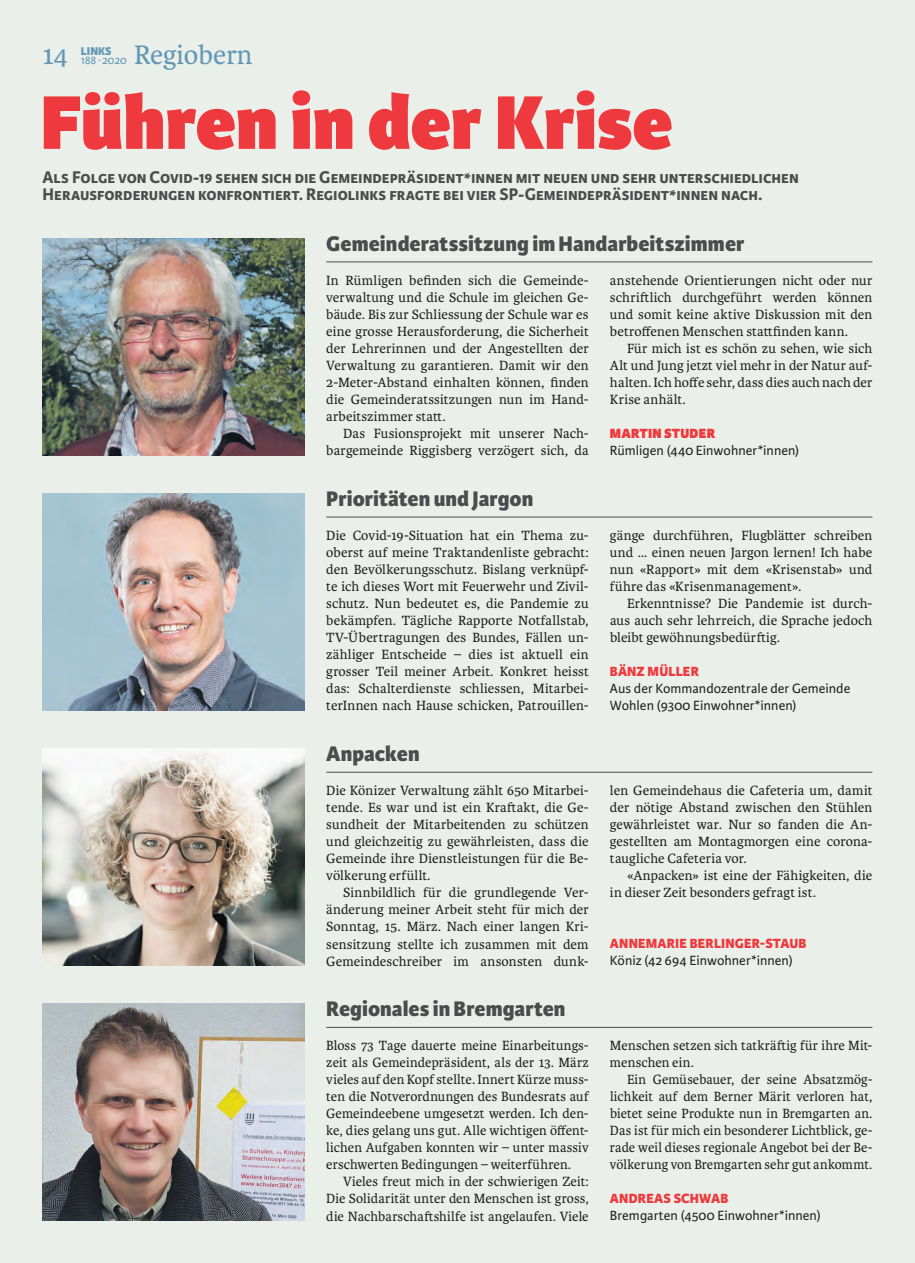
<style>
.page{position:relative;width:915px;height:1263px;background:#fff}
.page>*{position:absolute;margin:0;border:0;box-sizing:border-box;transform-origin:0 0}
.t1{font:800 81px "Karmina Sans";color:#ee3a3e}
.t2{font:28.5px "Karmina";color:#6197b5}
.t3{font:800 22.5px "Karmina Sans";letter-spacing:.005em;color:#4b4c4d}
.t4{font:700 18px/17px "Karmina Sans";color:#4b4c4d}
.t5{font:14.25px/17px "Karmina";letter-spacing:.01em;color:#231f20;text-align:justify}
.t6{font:14.25px/17px "Karmina Sans";letter-spacing:.005em;color:#231f20}
.t7{font:800 14.25px "Karmina Sans";letter-spacing:.01em;color:#ee3a3e}
.t8{font:800 14.25px "Karmina Sans";letter-spacing:.015em;color:#ee3a3e}
.t9{font:12px "Karmina Sans";color:#6197b5}
.t10{font:800 12px "Karmina Sans";color:#6197b5}
</style>
<div class="page">
<div style="left:0;top:0;width:914px;height:1263px;background:#eaf0e9"></div>
<hr style="left:326px;top:261px;width:546px;height:1px;background:#4b4c4d">
<hr style="left:326px;top:517px;width:546px;height:1px;background:#4b4c4d">
<hr style="left:326px;top:772px;width:546px;height:1px;background:#4b4c4d">
<hr style="left:326px;top:1027px;width:546px;height:1px;background:#4b4c4d">
<img style="left:43px;top:1003px;width:262px;height:217px">
<img style="left:43px;top:748px;width:262px;height:217px">
<img style="left:43px;top:238px;width:262px;height:217px">
<img style="left:43px;top:493px;width:262px;height:217px">
<p class="t9" style="left:81px;top:53px;width:47px">188 ∙ 2020</p>
<h2 class="t2" style="left:134px;top:39px;width:120px">Regiobern</h2>
<h1 class="t1" style="left:40px;top:74px;width:633px">Führen in der Krise</h1>
<h2 class="t2" style="left:43px;top:39px;width:27px">14</h2>
<p class="t10" style="left:81px;top:44px;width:32px">LINKS</p>
<p class="t4" style="left:43px;top:169px;width:757px">Als Folge von Covid-19 sehen sich die Gemeindepräsident*innen mit neuen und sehr unterschiedlichen<br>Herausforderungen konfrontiert. Regiolinks fragte bei vier SP-Gemeindepräsident*innen nach.</p>
<h3 class="t3" style="left:326px;top:230px;width:419px">Gemeinderatssitzung im Handarbeitszimmer</h3>
<p class="t5" style="left:609px;top:272px;width:264px">anstehende Orientierungen nicht oder nur schriftlich durchgeführt werden können und somit keine aktive Diskussion mit den betroffenen Menschen stattfinden kann.</p>
<p class="t5" style="left:609px;top:340px;width:264px;text-indent:17px">Für mich ist es schön zu sehen, wie sich Alt und Jung jetzt viel mehr in der Natur auf&shy;halten. Ich hoffe sehr, dass dies auch nach der Krise anhält.</p>
<p class="t5" style="left:326px;top:272px;width:264px">In Rümligen befinden sich die Gemeinde&shy;verwaltung und die Schule im gleichen Ge&shy;bäude. Bis zur Schliessung der Schule war es eine grosse Herausforderung, die Sicherheit der Lehrerinnen und der Angestellten der Verwaltung zu garantieren. Damit wir den 2-Meter-Abstand einhalten können, finden die Gemeinderatssitzungen nun im Hand&shy;arbeitszimmer statt.</p>
<p class="t5" style="left:326px;top:425px;width:264px;text-align:right">Das Fusionsprojekt mit unserer Nach&shy;bargemeinde Riggisberg verzögert sich, da</p>
<p class="t8" style="left:609px;top:425px;width:107px">MARTIN STUDER</p>
<p class="t6" style="left:609px;top:442px;width:191px">Rümligen (440 Einwohner*innen)</p>
<h3 class="t3" style="left:326px;top:486px;width:208px">Prioritäten und Jargon</h3>
<p class="t5" style="left:326px;top:527px;width:264px">Die Covid-19-Situation hat ein Thema zu&shy;oberst auf meine Traktandenliste gebracht: den Bevölkerungsschutz. Bislang verknüpf&shy;te ich dieses Wort mit Feuerwehr und Zivil&shy;schutz. Nun bedeutet es, die Pandemie zu bekämpfen. Tägliche Rapporte Notfallstab, TV-Übertragungen des Bundes, Fällen un&shy;zähliger Entscheide – dies ist aktuell ein grosser Teil meiner Arbeit. Konkret heisst das: Schalterdienste schliessen, Mitarbei&shy;terInnen nach Hause schicken, Patrouillen-</p>
<h3 class="t3" style="left:326px;top:741px;width:95px">Anpacken</h3>
<p class="t5" style="left:326px;top:782px;width:264px">Die Könizer Verwaltung zählt 650 Mitarbei&shy;tende. Es war und ist ein Kraftakt, die Ge&shy;sundheit der Mitarbeitenden zu schützen und gleichzeitig zu gewährleisten, dass die Gemeinde ihre Dienstleistungen für die Be&shy;völkerung erfüllt.</p>
<p class="t5" style="left:326px;top:884px;width:264px;text-indent:17px">Sinnbildlich für die grundlegende Ver&shy;änderung meiner Arbeit steht für mich der Sonntag, 15. März. Nach einer langen Kri&shy;sensitzung stellte ich zusammen mit dem Gemeindeschreiber im ansonsten dunk-</p>
<h3 class="t3" style="left:326px;top:996px;width:241px">Regionales in Bremgarten</h3>
<p class="t5" style="left:326px;top:1037px;width:264px">Bloss 73 Tage dauerte meine Einarbeitungs&shy;zeit als Gemeindepräsident, als der 13. März vieles auf den Kopf stellte. Innert Kürze muss&shy;ten die Notverordnungen des Bundesrats auf Gemeindeebene umgesetzt werden. Ich den&shy;ke, dies gelang uns gut. Alle wichtigen öffent&shy;lichen Aufgaben konnten wir – unter massiv erschwerten Bedingungen – weiterführen.</p>
<p class="t5" style="left:326px;top:1173px;width:264px;text-indent:17px">Vieles freut mich in der schwierigen Zeit:<br>Die Solidarität unter den Menschen ist gross, die Nachbarschaftshilfe ist angelaufen. Viele</p>
<p class="t5" style="left:609px;top:527px;width:264px">gänge durchführen, Flugblätter schreiben und … einen neuen Jargon lernen! Ich habe nun «Rapport» mit dem «Krisenstab» und führe das «Krisenmanagement».</p>
<p class="t5" style="left:609px;top:595px;width:264px;text-indent:17px">Erkenntnisse? Die Pandemie ist durch&shy;aus auch sehr lehrreich, die Sprache jedoch bleibt gewöhnungsbedürftig.</p>
<p class="t7" style="left:609px;top:663px;width:90px">BÄNZ MÜLLER</p>
<p class="t6" style="left:609px;top:680px;width:242px">Aus der Kommandozentrale der Gemeinde<br>Wohlen (9300 Einwohner*innen)</p>
<p class="t5" style="left:609px;top:782px;width:264px">len Gemeindehaus die Cafeteria um, damit der nötige Abstand zwischen den Stühlen gewährleistet war. Nur so fanden die An&shy;gestellten am Montagmorgen eine corona&shy;taugliche Cafeteria vor.</p>
<p class="t5" style="left:609px;top:867px;width:264px;text-indent:17px">«Anpacken» ist eine der Fähigkeiten, die in dieser Zeit besonders gefragt ist.</p>
<p class="t7" style="left:609px;top:935px;width:198px">ANNEMARIE BERLINGER-STAUB</p>
<p class="t6" style="left:609px;top:952px;width:184px">Köniz (42694 Einwohner*innen)</p>
<p class="t5" style="left:609px;top:1037px;width:264px">Menschen setzen sich tatkräftig für ihre Mit&shy;menschen ein.</p>
<p class="t5" style="left:609px;top:1071px;width:264px;text-indent:17px">Ein Gemüsebauer, der seine Absatzmög&shy;lichkeit auf dem Berner Märit verloren hat, bietet seine Produkte nun in Bremgarten an.<br>Das ist für mich ein besonderer Lichtblick, ge&shy;rade weil dieses regionale Angebot bei der Be&shy;völkerung von Bremgarten sehr gut ankommt.</p>
<p class="t7" style="left:609px;top:1190px;width:120px">ANDREAS SCHWAB</p>
<p class="t6" style="left:609px;top:1208px;width:212px">Bremgarten (4500 Einwohner*innen)</p>
</div>
